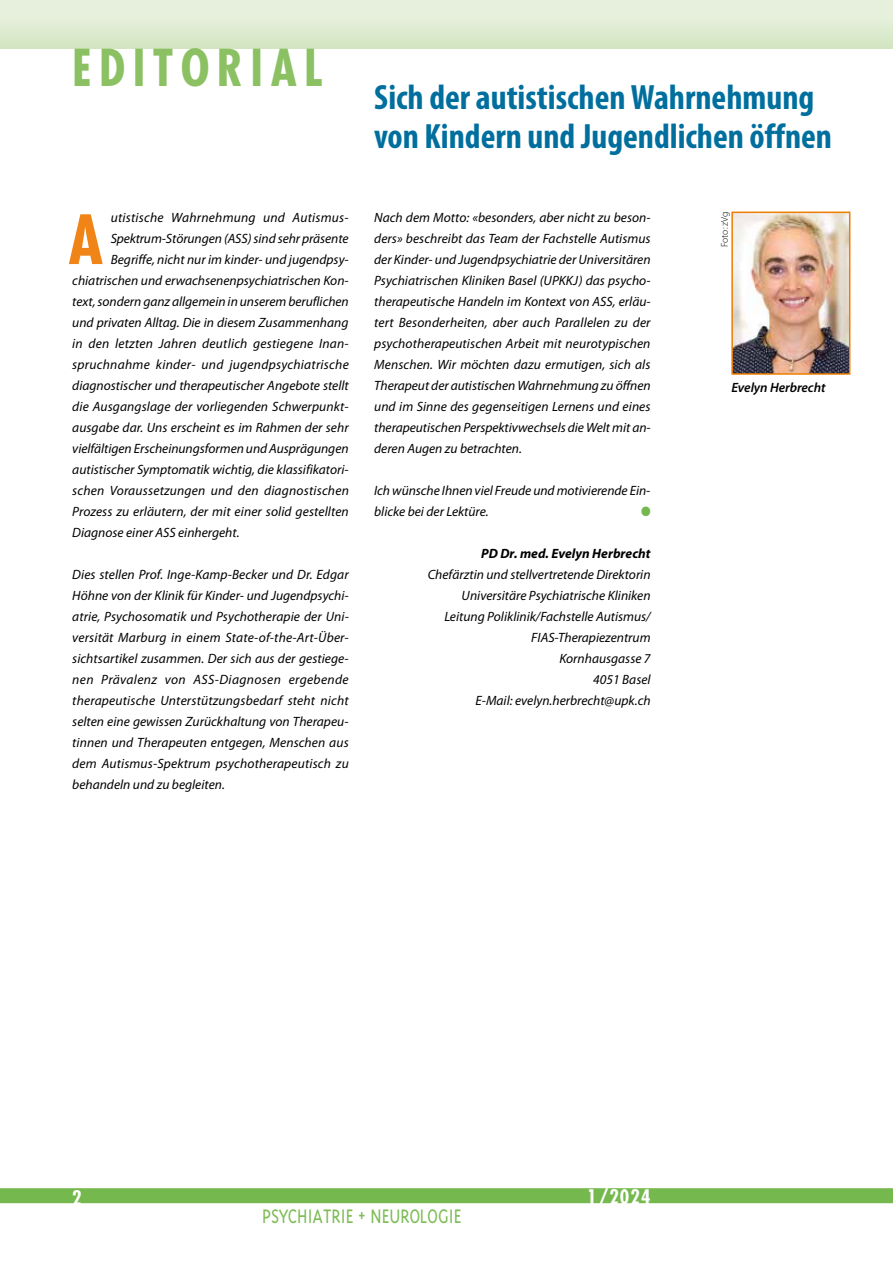
<style>
.page{position:relative;width:893px;height:1263px;background:#fff}
.page>*{position:absolute;margin:0;border:0;box-sizing:border-box;transform-origin:0 0}
.t1{font:700 condensed 66px "Futura";color:#f08416}
.t2{font:700 condensed 49.5px "Futura";letter-spacing:.15em;color:#8bc163}
.t3{font:700 condensed 35.25px/39px "Myriad Pro";color:#006f9e}
.t4{font:300 22.5px "Triplex";color:#7ebc56;scale:.88 1}
.t5{font:700 condensed 19.5px "Futura";color:#fff}
.t6{font:italic 13.5px/21px "Myriad Pro";color:#000;text-align:justify}
.t7{font:italic 13.5px "Myriad Pro";letter-spacing:.02em;color:#000}
.t8{font:italic 700 13.5px "Myriad Pro";color:#000}
.t9{font:italic 600 13.5px "Myriad Pro";letter-spacing:-.005em;color:#000}
.t10{font:13.5px "Zapf Dingbats";color:#75b94e;scale:.9 1}
.t11{font:300 9.75px "Myriad Pro";letter-spacing:-.005em;color:#000}
</style>
<div class="page">
<div style="left:0;top:1188px;width:893px;height:15px;background:#75b94e"></div>
<div style="left:0;top:0;width:893px;height:48px;background:linear-gradient(to bottom,#ebf3e3,#d5e7c5)"></div>
<img style="left:734px;top:215px;width:113px;height:157px">
<div style="left:731px;top:212px;width:119px;height:163px;border:2px solid #ef7d00"></div>
<h2 class="t2" style="left:72px;top:35px;width:252px">EDITORIAL</h2>
<p class="t6" style="left:111px;top:207px;width:239px">utistische Wahrnehmung und Autismus-</p>
<p class="t6" style="left:111px;top:228px;width:239px">Spektrum-Störungen (ASS) sind sehr präsente</p>
<p class="t6" style="left:111px;top:249px;width:239px">Begriffe, nicht nur im kinder- und jugendpsy-</p>
<p class="t6" style="left:72px;top:270px;width:278px">chiatrischen und erwachsenenpsychiatrischen Kon-</p>
<p class="t6" style="left:72px;top:291px;width:278px">text, sondern ganz allgemein in unserem beruflichen</p>
<p class="t6" style="left:72px;top:312px;width:278px">und privaten Alltag. Die in diesem Zusammenhang</p>
<p class="t6" style="left:72px;top:333px;width:278px">in den letzten Jahren deutlich gestiegene Inan-</p>
<p class="t7" style="left:72px;top:357px;width:278px">spruchnahme kinder- und jugendpsychiatrische</p>
<p class="t6" style="left:72px;top:375px;width:278px">diagnostischer und therapeutischer Angebote stellt</p>
<p class="t6" style="left:72px;top:396px;width:278px">die Ausgangslage der vorliegenden Schwerpunkt-</p>
<p class="t6" style="left:72px;top:417px;width:278px">ausgabe dar. Uns erscheint es im Rahmen der sehr</p>
<p class="t6" style="left:72px;top:438px;width:278px">vielfältigen Erscheinungsformen und Ausprägungen</p>
<p class="t6" style="left:72px;top:459px;width:278px">autistischer Symptomatik wichtig, die klassifikatori-</p>
<p class="t6" style="left:72px;top:480px;width:278px">schen Voraussetzungen und den diagnostischen</p>
<p class="t6" style="left:72px;top:501px;width:278px">Prozess zu erläutern, der mit einer solid gestellten</p>
<p class="t6" style="left:72px;top:522px;width:169px">Diagnose einer ASS einhergeht.</p>
<p class="t6" style="left:72px;top:564px;width:278px">Dies stellen Prof. Inge-Kamp-Becker und Dr. Edgar Höhne von der Klinik für Kinder- und Jugendpsychi&shy;atrie, Psychosomatik und Psychotherapie der Uni&shy;versität Marburg in einem State-of-the-Art-Über&shy;sichtsartikel zusammen. Der sich aus der gestiege&shy;nen Prävalenz von ASS-Diagnosen ergebende therapeutische Unterstützungsbedarf steht nicht selten eine gewissen Zurückhaltung von Therapeu&shy;tinnen und Therapeuten entgegen, Menschen aus dem Autismus-Spektrum psychotherapeutisch zu behandeln und zu begleiten.</p>
<h1 class="t1" style="left:68px;top:197px;width:36px">A</h1>
<h3 class="t3" style="left:374px;top:78px;width:459px">Sich der autistischen Wahrnehmung von Kindern und Jugendlichen öffnen</h3>
<p class="t6" style="left:374px;top:207px;width:278px">Nach dem Motto: «besonders, aber nicht zu beson&shy;ders» beschreibt das Team der Fachstelle Autismus der Kinder- und Jugendpsychiatrie der Universitären Psychiatrischen Kliniken Basel (UPKKJ) das psycho&shy;therapeutische Handeln im Kontext von ASS, erläu&shy;tert Besonderheiten, aber auch Parallelen zu der psychotherapeutischen Arbeit mit neurotypischen Menschen. Wir möchten dazu ermutigen, sich als Therapeut der autistischen Wahrnehmung zu öffnen und im Sinne des gegenseitigen Lernens und eines therapeutischen Perspektivwechsels die Welt mit an&shy;deren Augen zu betrachten.</p>
<p class="t6" style="left:374px;top:480px;width:278px">Ich wünsche Ihnen viel Freude und motivierende Ein&shy;blicke bei der Lektüre.</p>
<p class="t10" style="left:641px;top:505px;width:12px">●</p>
<p class="t8" style="left:481px;top:546px;width:171px">PD Dr. med. Evelyn Herbrecht</p>
<p class="t6" style="left:428px;top:564px;width:224px;text-align:right">Chefärztin und stellvertretende Direktorin<br>Universitäre Psychiatrische Kliniken<br>Leitung Poliklinik/Fachstelle Autismus/<br>FIAS-Therapiezentrum<br>Kornhausgasse 7<br>4051 Basel<br>E-Mail: evelyn.herbrecht@upk.ch</p>
<p class="t11" style="left:719px;top:247px;width:37px;rotate:-90deg">Foto: zVg</p>
<p class="t9" style="left:731px;top:380px;width:96px">Evelyn Herbrecht</p>
<h3 class="t5" style="left:72px;top:1185px;width:11px">2</h3>
<h3 class="t5" style="left:587px;top:1184px;width:65px">1/2024</h3>
<h3 class="t4" style="left:262px;top:1203px;width:228px">PSYCHIATRIE + NEUROLOGIE</h3>
</div>
